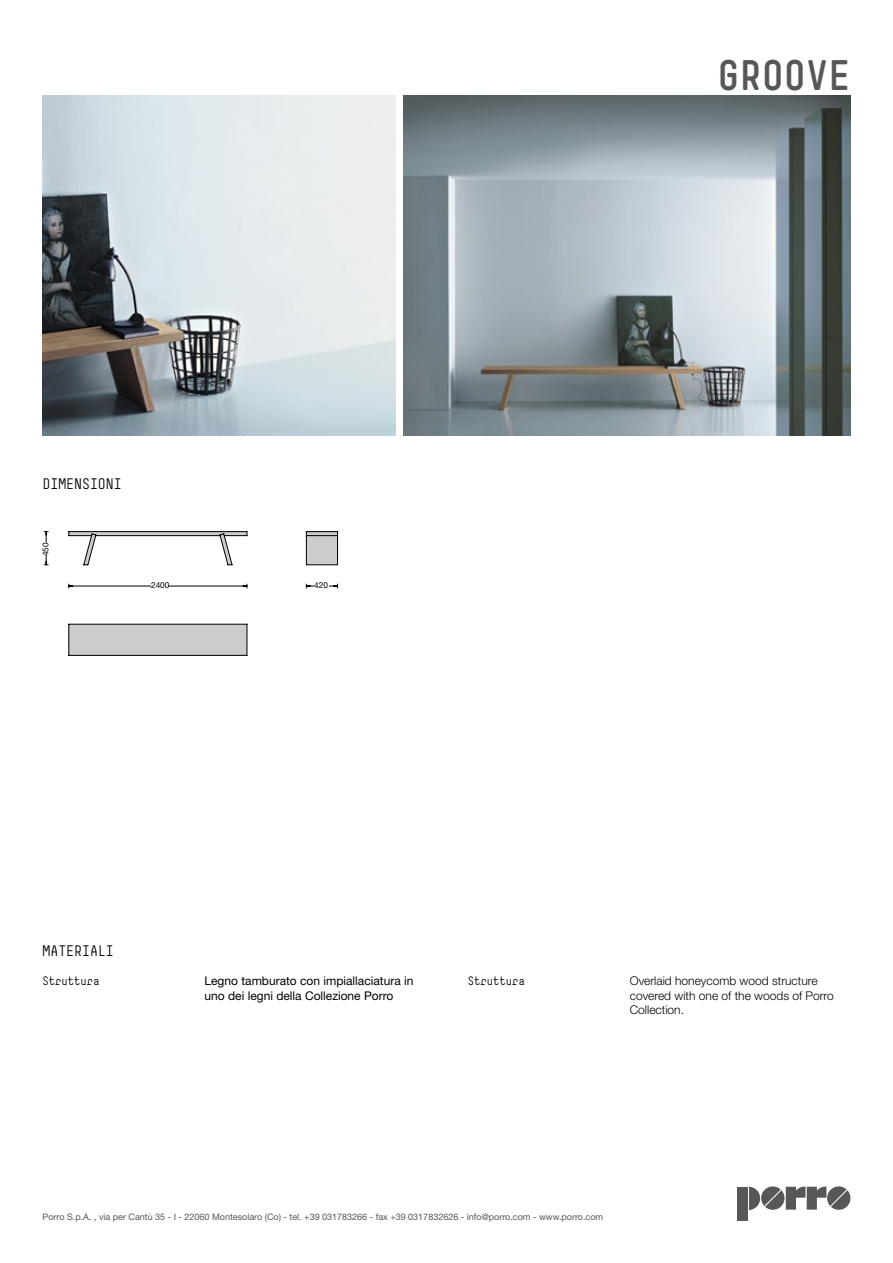
<style>
.page{position:relative;width:893px;height:1263px;background:#fff}
.page>*{position:absolute;margin:0;border:0;box-sizing:border-box;transform-origin:0 0}
.t1{font:700 42px "Simple";color:#575756}
.t2{font:15px "Simple";color:#000}
.t3{font:300 12px/14.4px "Helvetica Neue";color:#000}
.t4{font:12px/14.4px "Helvetica Neue";color:#000}
.t5{font:12px "Simple";color:#000}
.t6{font:9px "Helvetica Neue";color:#575756}
.t7{font:8.25px "Helvetica Neue";color:#000}
</style>
<div class="page">
<img style="left:404px;top:96px;width:446px;height:340px">
<div style="left:738px;top:1186px;width:10px;height:34px;background:#575756"></div>
<svg style="left:749px;top:1186px;width:101px;height:24px"></svg>
<img style="left:43px;top:96px;width:352px;height:340px">
<svg style="left:44px;top:531px;width:4px;height:11px"></svg>
<svg style="left:44px;top:556px;width:4px;height:9px"></svg>
<svg style="left:68px;top:531px;width:270px;height:124px"></svg>
<h2 class="t2" style="left:43px;top:474px;width:81px">DIMENSIONI</h2>
<p class="t7" style="left:41px;top:556px;width:15px;rotate:-90deg">450</p>
<p class="t7" style="left:151px;top:580px;width:20px">2400</p>
<p class="t7" style="left:314px;top:580px;width:15px">420</p>
<h1 class="t1" style="left:717px;top:50px;width:135px">GROOVE</h1>
<h2 class="t2" style="left:43px;top:942px;width:73px">MATERIALI</h2>
<h3 class="t5" style="left:43px;top:974px;width:59px">Struttura</h3>
<h3 class="t4" style="left:205px;top:974px;width:210px">Legno tamburato con impiallaciatura in uno dei legni della Collezione Porro</h3>
<h3 class="t5" style="left:468px;top:974px;width:59px">Struttura</h3>
<h3 class="t3" style="left:630px;top:973px;width:206px">Overlaid honeycomb wood structure covered with one of the woods of Porro<br>Collection.</h3>
<p class="t6" style="left:43px;top:1211px;width:562px">Porro S.p.A. , via per Cantù 35 - I - 22060 Montesolaro (Co) - tel. +39 031783266 - fax +39 0317832626 - info@porro.com - www.porro.com</p>
</div>
